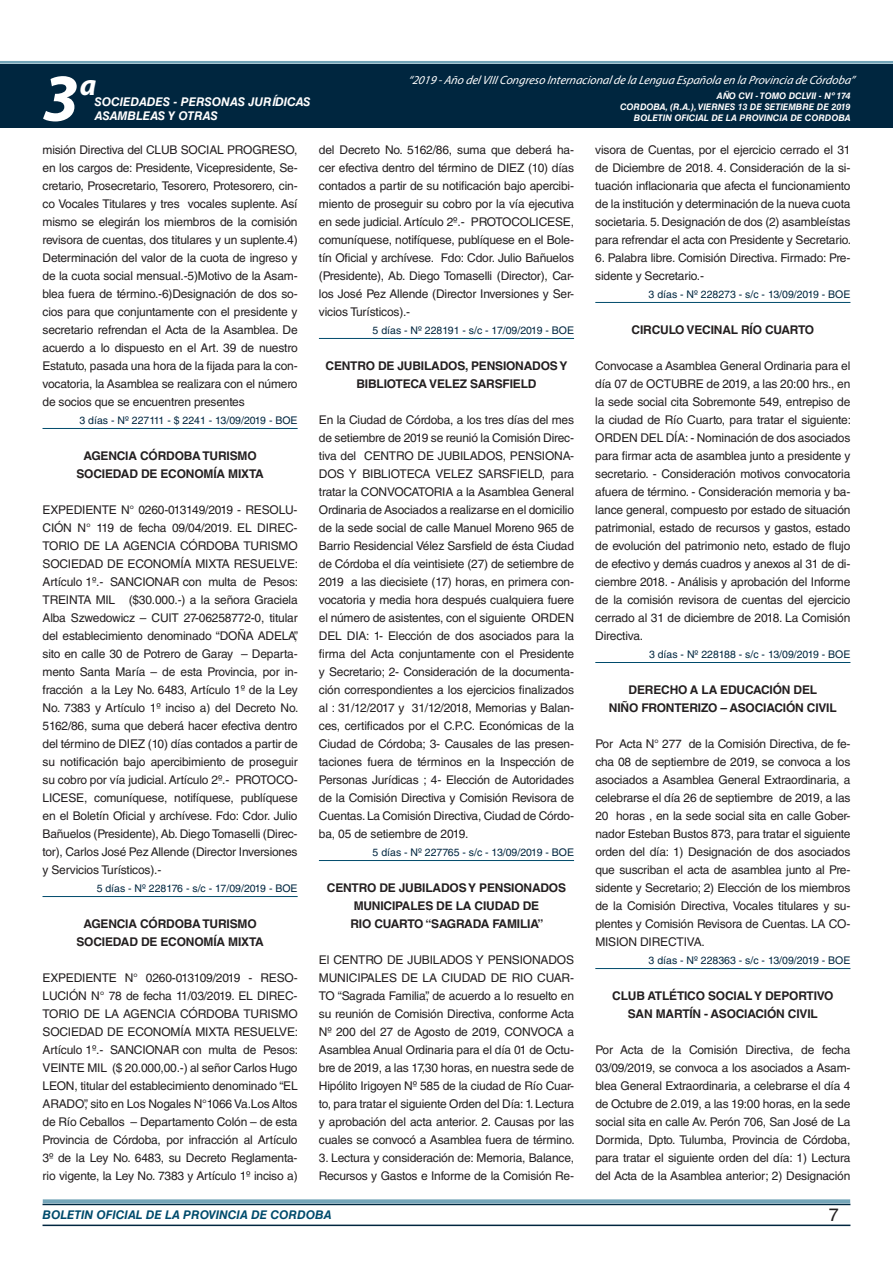
<style>
.page{position:relative;width:893px;height:1263px;background:#fff}
.page>*{position:absolute;margin:0;border:0;box-sizing:border-box;transform-origin:0 0}
.t1{font:italic 700 67.5px "Myriad Pro";color:#fff}
.t2{font:italic 700 30px "Myriad Pro";color:#fff}
.t3{font:18px "Helvetica LT Std";color:#231f20}
.t4{font:12px/18px "Helvetica LT Std";letter-spacing:-.015em;color:#231f20;text-align:justify}
.t5{font:700 12px/18px "Helvetica LT Std";letter-spacing:-.015em;color:#231f20;text-align:center}
.t6{font:italic 12px "Myriad Pro";color:#fff}
.t7{font:italic 700 12px "Helvetica LT Std";color:#fff}
.t8{font:italic 700 12px "Helvetica LT Std";color:#004b6c}
.t9{font:10.5px "Helvetica LT Std";color:#00263f}
.t10{font:italic 700 9px/10.8px "Helvetica LT Std";color:#fff;text-align:right}
</style>
<div class="page">
<div style="left:0;top:61px;width:893px;height:6px;background:#fff;opacity:.75"></div>
<div style="left:0;top:64px;width:893px;height:64px;background:#00263f"></div>
<hr style="left:43px;top:1224px;width:807px;height:2px;background:#00263f">
<div style="left:42px;top:1198px;width:809px;height:8px;background:#fff;opacity:.75"></div>
<hr style="left:43px;top:428px;width:255px;height:1px;background:#004b6c">
<hr style="left:43px;top:896px;width:255px;height:1px;background:#004b6c">
<hr style="left:319px;top:338px;width:255px;height:1px;background:#004b6c">
<hr style="left:319px;top:860px;width:255px;height:1px;background:#004b6c">
<hr style="left:595px;top:302px;width:255px;height:1px;background:#004b6c">
<hr style="left:595px;top:662px;width:255px;height:1px;background:#004b6c">
<hr style="left:595px;top:968px;width:255px;height:1px;background:#004b6c">
<h2 class="t2" style="left:80px;top:66px;width:18px">a</h2>
<p class="t6" style="left:408px;top:72px;width:448px">“2019 -Año delVIIICongreso Internacionalde la Lengua Esp añola en la Provincia de Córdoba”</p>
<h1 class="t1" style="left:43px;top:54px;width:38px">3</h1>
<p class="t10" style="left:620px;top:91px;width:232px">AÑO CVI - TOMO DCLVII - Nº 174<br>CORDOBA, (R.A.), VIERNES 13 DE SETIEMBRE DE 2019<br>BOLETIN OFICIAL DE LA PROVINCIA DE CORDOBA</p>
<p class="t7" style="left:95px;top:94px;width:217px">SOCIEDADES - PERSONAS JURÍDICAS</p>
<p class="t7" style="left:95px;top:109px;width:125px">ASAMBLEAS Y OTRAS</p>
<p class="t4" style="left:43px;top:141px;width:257px">misión Directiva del CLUB SOCIAL PROGRESO, en los cargos de: Presidente, Vicepresidente, Se&shy;cretario, Prosecretario, Tesorero, Protesorero, cin&shy;co Vocales Titulares y tres vocales suplente. Así mismo se elegirán los miembros de la comisión revisora de cuentas, dos titulares y un suplente.4)<br>Determinación del valor de la cuota de ingreso y de la cuota social mensual.-5)Motivo de la Asam&shy;blea fuera de término.-6)Designación de dos so&shy;cios para que conjuntamente con el presidente y secretario refrendan el Acta de la Asamblea. De acuerdo a lo dispuesto en el Art. 39 de nuestro Estatuto, pasada una hora de la fijada para la con&shy;vocatoria, la Asamblea se realizara con el número de socios que se encuentren presentes</p>
<p class="t9" style="left:80px;top:414px;width:220px">3 días - Nº 227111 - $ 2241 - 13/09/2019 - BOE</p>
<p class="t5" style="left:76px;top:446px;width:189px">AGENCIA CÓRDOBA TURISMO<br>SOCIEDAD DE ECONOMÍA MIXTA</p>
<p class="t4" style="left:43px;top:501px;width:257px">EXPEDIENTE N° 0260-013149/2019 - RESOLU-CIÓN N° 119 de fecha 09/04/2019. EL DIREC-TORIO DE LA AGENCIA CÓRDOBA TURISMO SOCIEDAD DE ECONOMÍA MIXTA RESUELVE:<br>Artículo 1º.- SANCIONAR con multa de Pesos:<br>TREINTA MIL ($30.000.-) a la señora Graciela Alba Szwedowicz – CUIT 27-06258772-0, titular del establecimiento denominado “DOÑA ADELA”, sito en calle 30 de Potrero de Garay – Departa&shy;mento Santa María – de esta Provincia, por in&shy;fracción a la Ley No. 6483, Artículo 1º de la Ley No. 7383 y Artículo 1º inciso a) del Decreto No.<br>5162/86, suma que deberá hacer efectiva dentro del término de DIEZ (10) días contados a partir de su notificación bajo apercibimiento de proseguir su cobro por vía judicial. Artículo 2º.- PROTOCO-LICESE, comuníquese, notifíquese, publíquese en el Boletín Oficial y archívese. Fdo: Cdor. Julio Bañuelos (Presidente), Ab. Diego Tomaselli (Direc&shy;tor), Carlos José Pez Allende (Director Inversiones y Servicios Turísticos).-</p>
<p class="t9" style="left:97px;top:882px;width:202px">5 días - Nº 228176 - s/c - 17/09/2019 - BOE</p>
<p class="t5" style="left:76px;top:914px;width:189px">AGENCIA CÓRDOBA TURISMO<br>SOCIEDAD DE ECONOMÍA MIXTA</p>
<p class="t4" style="left:43px;top:969px;width:257px">EXPEDIENTE N° 0260-013109/2019 - RESO-LUCIÓN N° 78 de fecha 11/03/2019. EL DIREC-TORIO DE LA AGENCIA CÓRDOBA TURISMO SOCIEDAD DE ECONOMÍA MIXTA RESUELVE:<br>Artículo 1º.- SANCIONAR con multa de Pesos:<br>VEINTE MIL ($ 20.000,00.-) al señor Carlos Hugo LEON, titular del establecimiento denominado “EL ARADO”, sito en Los Nogales N°1066 Va.Los Altos de Río Ceballos – Departamento Colón – de esta Provincia de Córdoba, por infracción al Artículo 3º de la Ley No. 6483, su Decreto Reglamenta&shy;rio vigente, la Ley No. 7383 y Artículo 1º inciso a)</p>
<p class="t4" style="left:319px;top:141px;width:257px">del Decreto No. 5162/86, suma que deberá ha&shy;cer efectiva dentro del término de DIEZ (10) días contados a partir de su notificación bajo apercibi&shy;miento de proseguir su cobro por la vía ejecutiva en sede judicial. Artículo 2º.- PROTOCOLICESE, comuníquese, notifíquese, publíquese en el Bole&shy;tín Oficial y archívese. Fdo: Cdor. Julio Bañuelos (Presidente), Ab. Diego Tomaselli (Director), Car&shy;los José Pez Allende (Director Inversiones y Ser&shy;vicios Turísticos).-</p>
<p class="t9" style="left:373px;top:324px;width:203px">5 días - Nº 228191 - s/c - 17/09/2019 - BOE</p>
<p class="t5" style="left:325px;top:356px;width:243px">CENTRO DE JUBILADOS, PENSIONADOS Y<br>BIBLIOTECA VELEZ SARSFIELD</p>
<p class="t4" style="left:319px;top:411px;width:257px">En la Ciudad de Córdoba, a los tres días del mes de setiembre de 2019 se reunió la Comisión Direc&shy;tiva del CENTRO DE JUBILADOS, PENSIONA-DOS Y BIBLIOTECA VELEZ SARSFIELD, para tratar la CONVOCATORIA a la Asamblea General Ordinaria de Asociados a realizarse en el domicilio de la sede social de calle Manuel Moreno 965 de Barrio Residencial Vélez Sarsfield de ésta Ciudad de Córdoba el día veintisiete (27) de setiembre de 2019 a las diecisiete (17) horas, en primera con&shy;vocatoria y media hora después cualquiera fuere el número de asistentes, con el siguiente ORDEN DEL DIA: 1- Elección de dos asociados para la firma del Acta conjuntamente con el Presidente y Secretario; 2- Consideración de la documenta&shy;ción correspondientes a los ejercicios finalizados al : 31/12/2017 y 31/12/2018, Memorias y Balan&shy;ces, certificados por el C.P.C. Económicas de la Ciudad de Córdoba; 3- Causales de las presen&shy;taciones fuera de términos en la Inspección de Personas Jurídicas ; 4- Elección de Autoridades de la Comisión Directiva y Comisión Revisora de Cuentas. La Comisión Directiva, Ciudad de Córdo&shy;ba, 05 de setiembre de 2019.</p>
<p class="t9" style="left:373px;top:846px;width:203px">5 días - Nº 227765 - s/c - 13/09/2019 - BOE</p>
<p class="t5" style="left:350px;top:878px;width:216px;text-align:left;text-indent:-24px">CENTRO DE JUBILADOS Y PENSIONADOS<br>MUNICIPALES DE LA CIUDAD DE<br>RIO CUARTO “SAGRADA</p>
<p class="t5" style="left:492px;top:914px;width:31px">FAMILIA</p>
<p class="t5" style="left:537px;top:914px;width:7px">”</p>
<p class="t4" style="left:319px;top:951px;width:257px">El CENTRO DE JUBILADOS Y PENSIONADOS MUNICIPALES DE LA CIUDAD DE RIO CUAR-TO “Sagrada Familia”, de acuerdo a lo resuelto en su reunión de Comisión Directiva, conforme Acta Nº 200 del 27 de Agosto de 2019, CONVOCA a Asamblea Anual Ordinaria para el día 01 de Octu&shy;bre de 2019, a las 17,30 horas, en nuestra sede de Hipólito Irigoyen Nº 585 de la ciudad de Río Cuar&shy;to, para tratar el siguiente Orden del Día: 1. Lectura y aprobación del acta anterior. 2. Causas por las cuales se convocó a Asamblea fuera de término.</p>
<p class="t4" style="left:319px;top:1149px;width:257px">3. Lectura y consideración de: Memoria, Balance,<br>Recursos y Gastos e Informe de la Comisión Re-</p>
<p class="t4" style="left:595px;top:141px;width:257px">visora de Cuentas, por el ejercicio cerrado el 31 de Diciembre de 2018. 4. Consideración de la si&shy;tuación inflacionaria que afecta el funcionamiento de la institución y determinación de la nueva cuota societaria. 5. Designación de dos (2) asambleístas para refrendar el acta con Presidente y Secretario.</p>
<p class="t4" style="left:595px;top:249px;width:257px">6. Palabra libre. Comisión Directiva. Firmado: Pre&shy;sidente y Secretario.-</p>
<p class="t9" style="left:649px;top:288px;width:203px">3 días - Nº 228273 - s/c - 13/09/2019 - BOE</p>
<p class="t5" style="left:632px;top:320px;width:184px">CIRCULO VECINAL RÍO CUARTO</p>
<p class="t4" style="left:595px;top:357px;width:257px">Convocase a Asamblea General Ordinaria para el día 07 de OCTUBRE de 2019, a las 20:00 hrs., en la sede social cita Sobremonte 549, entrepiso de la ciudad de Río Cuarto, para tratar el siguiente:<br>ORDEN DEL DÍA: - Nominación de dos asociados para firmar acta de asamblea junto a presidente y secretario. - Consideración motivos convocatoria afuera de término. - Consideración memoria y ba&shy;lance general, compuesto por estado de situación patrimonial, estado de recursos y gastos, estado de evolución del patrimonio neto, estado de flujo de efectivo y demás cuadros y anexos al 31 de di&shy;ciembre 2018. - Análisis y aprobación del Informe de la comisión revisora de cuentas del ejercicio cerrado al 31 de diciembre de 2018. La Comisión Directiva.</p>
<p class="t9" style="left:649px;top:648px;width:203px">3 días - Nº 228188 - s/c - 13/09/2019 - BOE</p>
<p class="t5" style="left:609px;top:680px;width:229px">DERECHO A LA EDUCACIÓN DEL<br>NIÑO FRONTERIZO – ASOCIACIÓN CIVIL</p>
<p class="t4" style="left:595px;top:735px;width:257px">Por Acta N° 277 de la Comisión Directiva, de fe&shy;cha 08 de septiembre de 2019, se convoca a los asociados a Asamblea General Extraordinaria, a celebrarse el día 26 de septiembre de 2019, a las 20 horas , en la sede social sita en calle Gober&shy;nador Esteban Bustos 873, para tratar el siguiente orden del día: 1) Designación de dos asociados que suscriban el acta de asamblea junto al Pre&shy;sidente y Secretario; 2) Elección de los miembros de la Comisión Directiva, Vocales titulares y su&shy;plentes y Comisión Revisora de Cuentas. LA CO-MISION DIRECTIVA.</p>
<p class="t9" style="left:649px;top:954px;width:203px">3 días - Nº 228363 - s/c - 13/09/2019 - BOE</p>
<p class="t5" style="left:612px;top:986px;width:223px">CLUB ATLÉTICO SOCIAL Y DEPORTIVO<br>SAN MARTÍN - ASOCIACIÓN CIVIL</p>
<p class="t4" style="left:595px;top:1041px;width:257px">Por Acta de la Comisión Directiva, de fecha 03/09/2019, se convoca a los asociados a Asam&shy;blea General Extraordinaria, a celebrarse el día 4 de Octubre de 2.019, a las 19:00 horas, en la sede social sita en calle Av. Perón 706, San José de La Dormida, Dpto. Tulumba, Provincia de Córdoba, para tratar el siguiente orden del día: 1) Lectura del Acta de la Asamblea anterior; 2) Designación</p>
<p class="t8" style="left:43px;top:1208px;width:290px">BOLETIN OFICIAL DE LA PROVINCIA DE CORDOBA</p>
<h3 class="t3" style="left:829px;top:1204px;width:12px">7</h3>
</div>
